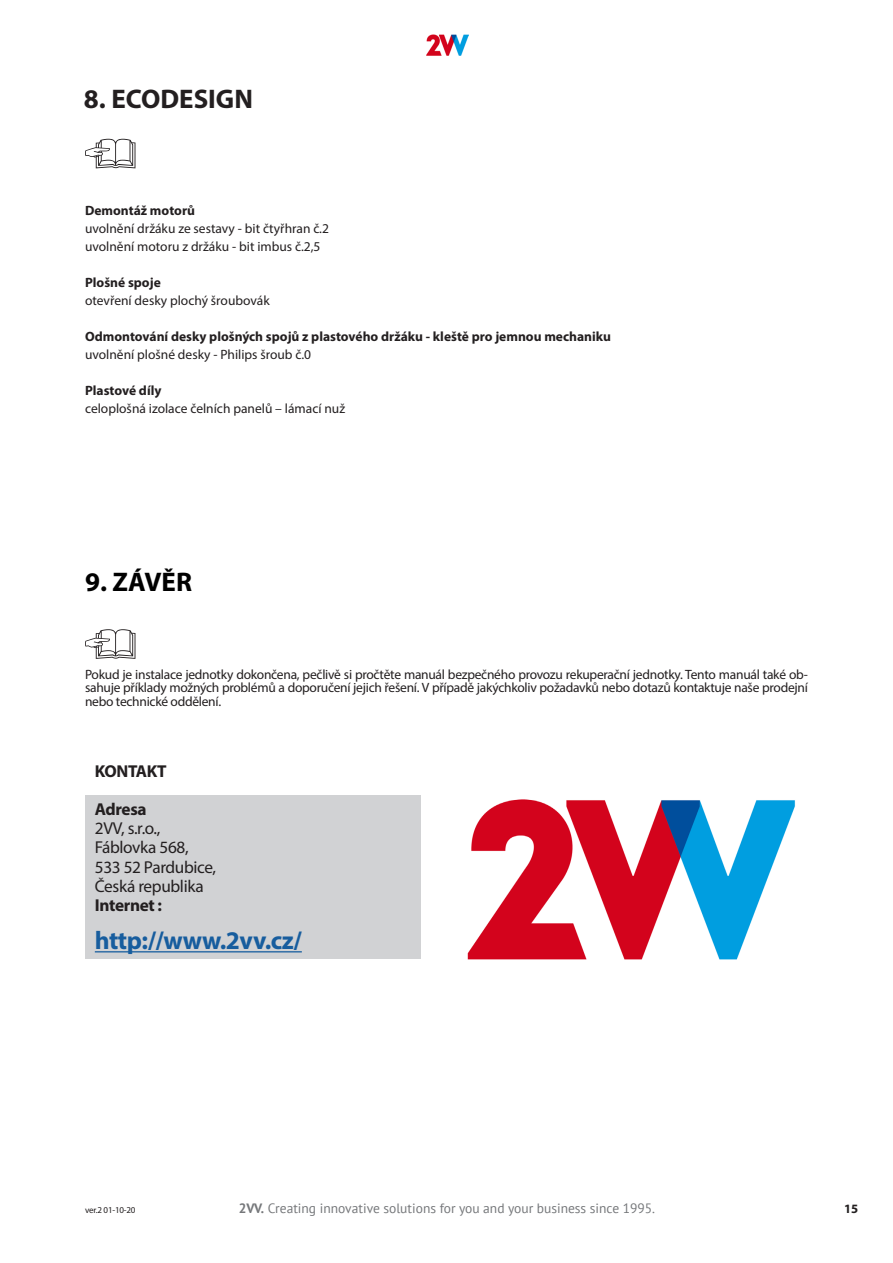
<style>
.page{position:relative;width:893px;height:1263px;background:#fff}
.page>*{position:absolute;margin:0;border:0;box-sizing:border-box;transform-origin:0 0}
.obsah{font:700 27px "Myriad Pro";color:#231f20}
.obsah-2{font:700 27px "Myriad Pro";color:#000}
.Text{font:700 25.5px "Myriad Pro";letter-spacing:-.02em;color:#175d9e}
.Text-2{font:17.25px "Myriad Pro";letter-spacing:-.02em;color:#231f20}
.Text-3{font:700 17.25px "Myriad Pro";letter-spacing:-.02em;color:#231f20}
.Text-4{font:13.5px/13.5px "Myriad Pro";letter-spacing:-.02em;color:#231f20;text-align:justify}
.nadpis_nepodtr{font:13.5px "Myriad Pro";color:#231f20}
.nadpis_nepodtr-2{font:700 13.5px "Myriad Pro";color:#231f20}
.t1{font:13.5px "PT Sans";color:#75777a}
.t2{font:700 12.75px "Myriad Pro";color:#231f20}
.t3{font:9px "Myriad Pro";letter-spacing:-.02em;color:#231f20}
.s1{font-weight:700}
</style>
<div class="page">
<img style="left:426px;top:34px;width:43px;height:21px">
<svg style="left:85px;top:139px;width:50px;height:29px"></svg>
<svg style="left:85px;top:629px;width:50px;height:30px"></svg>
<div style="left:85px;top:795px;width:335px;height:163px;background:#d1d2d4"></div>
<hr style="left:95px;top:951px;width:207px;height:1px;background:#175d9e">
<img style="left:467px;top:799px;width:328px;height:161px">
<p class="obsah" style="left:84px;top:81px;width:171px">8. ECODESIGN</p>
<p class="nadpis_nepodtr-2" style="left:85px;top:202px;width:111px">Demontáž motorů</p>
<p class="nadpis_nepodtr" style="left:85px;top:221px;width:245px">uvolnění držáku ze sestavy - bit čtyřhran č.2</p>
<p class="nadpis_nepodtr" style="left:85px;top:239px;width:237px">uvolnění motoru z držáku - bit imbus č.2,5</p>
<p class="nadpis_nepodtr-2" style="left:85px;top:274px;width:77px">Plošné spoje</p>
<p class="nadpis_nepodtr" style="left:85px;top:293px;width:186px">otevření desky plochý šroubovák</p>
<p class="nadpis_nepodtr-2" style="left:85px;top:328px;width:527px">Odmontování desky plošných spojů z plastového držáku - kleště pro jemnou mechaniku</p>
<p class="nadpis_nepodtr" style="left:85px;top:347px;width:228px">uvolnění plošné desky - Philips šroub č.0</p>
<p class="nadpis_nepodtr-2" style="left:85px;top:382px;width:78px">Plastové díly</p>
<p class="nadpis_nepodtr" style="left:85px;top:401px;width:262px">celoplošná izolace čelních panelů – lámací nuž</p>
<p class="obsah-2" style="left:85px;top:564px;width:108px">9. ZÁVĚR</p>
<p class="Text-4" style="left:85px;top:667px;width:724px">Pokud je instalace jednotky dokončena, pečlivě si pročtěte manuál bezpečného provozu rekuperační jednotky. Tento manuál také ob&shy;sahuje příklady možných problémů a doporučení jejich řešení. V případě jakýchkoliv požadavků nebo dotazů kontaktuje naše prodejní nebo technické oddělení.</p>
<p class="Text-3" style="left:95px;top:760px;width:73px">KONTAKT</p>
<p class="Text-3" style="left:95px;top:798px;width:53px">Adresa</p>
<p class="Text-2" style="left:95px;top:818px;width:67px">2VV, s.r.o.,</p>
<p class="Text-2" style="left:95px;top:837px;width:95px">Fáblovka 568,</p>
<p class="Text-2" style="left:95px;top:856px;width:123px">533 52 Pardubice,</p>
<p class="Text-2" style="left:95px;top:875px;width:110px">Česká republika</p>
<p class="Text-3" style="left:95px;top:894px;width:69px">Internet :</p>
<p class="Text" style="left:95px;top:924px;width:209px">http://www.2vv.cz/</p>
<p class="t3" style="left:85px;top:1205px;width:52px">ver.2 01-10-20</p>
<p class="t1" style="left:239px;top:1200px;width:418px"><span class="s1">2VV.</span> Creating innovative solutions for you and your business since 1995.</p>
<p class="t2" style="left:844px;top:1200px;width:16px">15</p>
</div>
